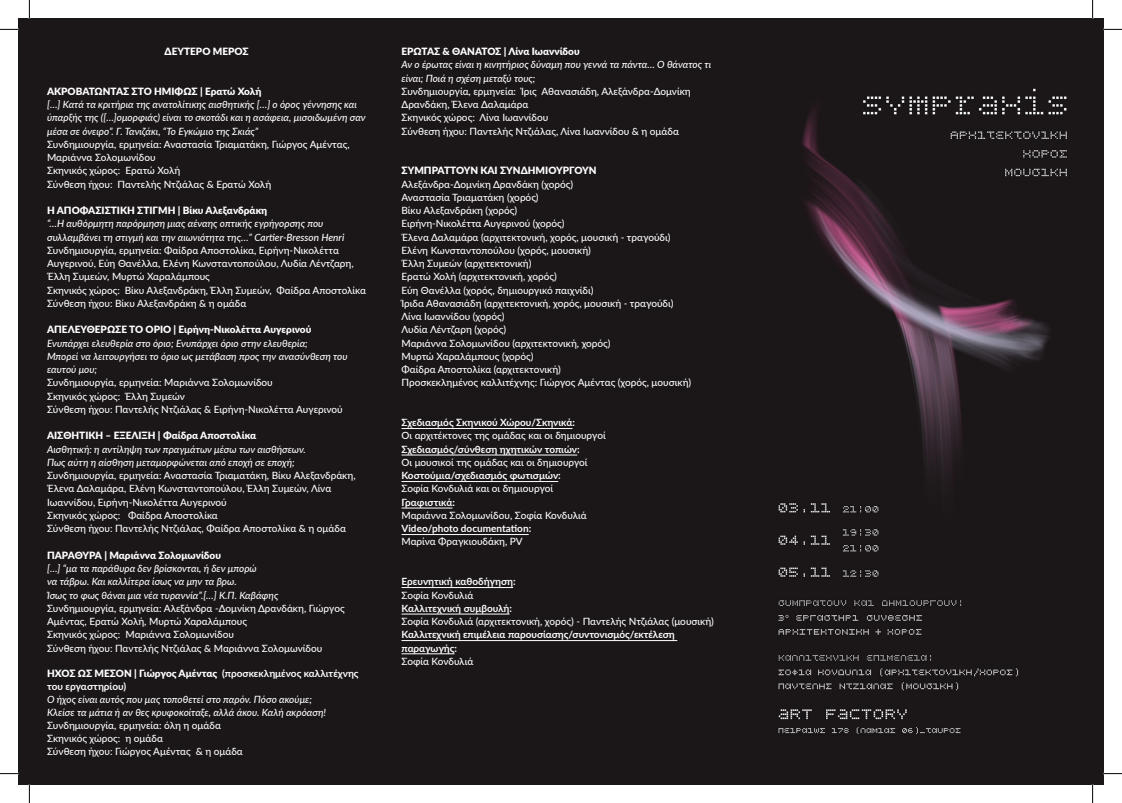
<style>
.page{position:relative;width:1122px;height:803px;background:#fff}
.page>*{position:absolute;margin:0;border:0;box-sizing:border-box;transform-origin:0 0}
.t1{font:500 10px/13.2px "Lato";color:#fff}
.t2{font:italic 500 10px/13.2px "Lato";color:#fff}
.t3{font:700 10px/12.9px "Lato";color:#fff}
.t4{font:900 10px "Lato";color:#fff}
.s1{font-weight:900}
</style>
<div class="page">
<div style="left:19px;top:19px;width:1084px;height:765px;background:#1b1718"></div>
<hr style="left:401px;top:428px;width:171px;height:1px;background:#fff">
<hr style="left:401px;top:455px;width:176px;height:1px;background:#fff">
<hr style="left:401px;top:481px;width:157px;height:1px;background:#fff">
<hr style="left:401px;top:508px;width:51px;height:1px;background:#fff">
<hr style="left:401px;top:534px;width:128px;height:1px;background:#fff">
<hr style="left:401px;top:587px;width:112px;height:1px;background:#fff">
<hr style="left:401px;top:614px;width:108px;height:1px;background:#fff">
<hr style="left:401px;top:640px;width:276px;height:1px;background:#fff">
<hr style="left:401px;top:653px;width:53px;height:1px;background:#fff">
<img style="left:778px;top:88px;width:289px;height:647px">
<svg style="left:0;top:29px;width:19px;height:1px"></svg>
<svg style="left:1103px;top:29px;width:19px;height:1px"></svg>
<svg style="left:0;top:773px;width:19px;height:1px"></svg>
<svg style="left:1103px;top:773px;width:19px;height:1px"></svg>
<svg style="left:29px;top:0;width:1px;height:19px"></svg>
<svg style="left:29px;top:784px;width:1px;height:19px"></svg>
<svg style="left:1092px;top:0;width:1px;height:19px"></svg>
<svg style="left:1092px;top:784px;width:1px;height:19px"></svg>
<p class="t4" style="left:165px;top:44px;width:86px">ΔΕΥΤΕΡΟ ΜΕΡΟΣ</p>
<p class="t4" style="left:47px;top:84px;width:216px">ΑΚΡΟΒΑΤΏΝΤΑΣ ΣΤΟ ΗΜΊΦΩΣ | Ερατώ Χολή</p>
<p class="t2" style="left:47px;top:97px;width:320px">[…] Κατά τα κριτήρια της ανατολίτικης αισθητικής […] ο όρος γέννησης και ύπαρξής της ([…]ομορφιάς) είναι το σκοτάδι και η ασάφεια, μισοιδωμένη σαν μέσα σε όνειρο”. Γ. Τανιζάκι, “Το Εγκώμιο της Σκιάς”</p>
<p class="t1" style="left:47px;top:137px;width:304px">Συνδημιουργία, ερμηνεία: Αναστασία Τριαματάκη, Γιώργος Αμέντας,<br>Μαριάννα Σολομωνίδου</p>
<p class="t1" style="left:47px;top:164px;width:135px">Σκηνικός χώρος: Ερατώ Χολή</p>
<p class="t1" style="left:47px;top:177px;width:226px">Σύνθεση ήχου: Παντελής Ντζιάλας &amp; Ερατώ Χολή</p>
<p class="t4" style="left:47px;top:203px;width:222px">Η ΑΠΟΦΑΣΙΣΤΙΚΉ ΣΤΙΓΜΉ | Βίκυ Αλεξανδράκη</p>
<p class="t2" style="left:47px;top:217px;width:299px">“…H αυθόρμητη παρόρμηση μιας αέναης οπτικής εγρήγορσης που συλλαμβάνει τη στιγμή και την αιωνιότητα της…” Cartier-Bresson Henri</p>
<p class="t1" style="left:47px;top:243px;width:308px">Συνδημιουργία, ερμηνεία: Φαίδρα Αποστολίκα, Ειρήνη-Νικολέττα<br>Αυγερινού, Εύη Θανέλλα, Ελένη Κωνσταντοπούλου, Λυδία Λέντζαρη,<br>Έλλη Συμεών, Μυρτώ Χαραλάμπους</p>
<p class="t1" style="left:47px;top:283px;width:320px">Σκηνικός χώρος: Βίκυ Αλεξανδράκη, Έλλη Συμεών, Φαίδρα Αποστολίκα</p>
<p class="t1" style="left:47px;top:296px;width:201px">Σύνθεση ήχου: Βίκυ Αλεξανδράκη &amp; η ομάδα</p>
<p class="t4" style="left:47px;top:322px;width:266px">ΑΠΕΛΕΥΘΈΡΩΣΕ ΤΟ ΌΡΙΟ | Ειρήνη-Νικολέττα Αυγερινού</p>
<p class="t2" style="left:47px;top:336px;width:262px">Ενυπάρχει ελευθερία στο όριο; Ενυπάρχει όριο στην ελευθερία;</p>
<p class="t2" style="left:47px;top:349px;width:302px">Μπορεί να λειτουργήσει το όριο ως μετάβαση προς την ανασύνθεση του εαυτού μου;</p>
<p class="t1" style="left:47px;top:376px;width:227px">Συνδημιουργία, ερμηνεία: Μαριάννα Σολομωνίδου</p>
<p class="t1" style="left:47px;top:389px;width:139px">Σκηνικός χώρος: Έλλη Συμεών</p>
<p class="t1" style="left:47px;top:402px;width:297px">Σύνθεση ήχου: Παντελής Ντζιάλας &amp; Ειρήνη-Νικολέττα Αυγερινού</p>
<p class="t4" style="left:47px;top:428px;width:211px">ΑΙΣΘΗΤΙΚΉ – ΕΞΈΛΙΞΗ | Φαίδρα Αποστολίκα</p>
<p class="t2" style="left:47px;top:442px;width:260px">Αισθητική: η αντίληψη των πραγμάτων μέσω των αισθήσεων.</p>
<p class="t2" style="left:47px;top:455px;width:249px">Πως αύτη η αίσθηση μεταμορφώνεται από εποχή σε εποχή;</p>
<p class="t1" style="left:47px;top:468px;width:310px">Συνδημιουργία, ερμηνεία: Αναστασία Τριαματάκη, Βίκυ Αλεξανδράκη,<br>Έλενα Δαλαμάρα, Ελένη Κωνσταντοπούλου, Έλλη Συμεών, Λίνα<br>Ιωαννίδου, Ειρήνη-Νικολέττα Αυγερινού</p>
<p class="t1" style="left:47px;top:508px;width:172px">Σκηνικός χώρος: Φαίδρα Αποστολίκα</p>
<p class="t1" style="left:47px;top:521px;width:300px">Σύνθεση ήχου: Παντελής Ντζιάλας, Φαίδρα Αποστολίκα &amp; η ομάδα</p>
<p class="t4" style="left:47px;top:547px;width:175px">ΠΑΡΆΘΥΡΑ | Μαριάννα Σολομωνίδου</p>
<p class="t2" style="left:47px;top:561px;width:211px">[…] “μα τα παράθυρα δεν βρίσκονται, ή δεν μπορώ</p>
<p class="t2" style="left:47px;top:574px;width:191px">να τάβρω. Και καλλίτερα ίσως να μην τα βρω.</p>
<p class="t2" style="left:47px;top:588px;width:233px">Ίσως το φως θάναι μια νέα τυραννία”.[…] Κ.Π. Καβάφης</p>
<p class="t1" style="left:47px;top:601px;width:299px">Συνδημιουργία, ερμηνεία: Αλεξάνδρα -Δομνίκη Δρανδάκη, Γιώργος<br>Αμέντας, Ερατώ Χολή, Μυρτώ Χαραλάμπους</p>
<p class="t1" style="left:47px;top:627px;width:188px">Σκηνικός χώρος: Μαριάννα Σολομωνίδου</p>
<p class="t1" style="left:47px;top:641px;width:277px">Σύνθεση ήχου: Παντελής Ντζιάλας &amp; Μαριάννα Σολομωνίδου</p>
<p class="t3" style="left:47px;top:667px;width:313px"><span class="s1">ΉΧΟΣ ΩΣ ΜΈΣΟΝ | Γιώργος Αμέντας</span> (προσκεκλημένος καλλιτέχνης του εργαστηρίου)</p>
<p class="t2" style="left:47px;top:692px;width:266px">Ο ήχος είναι αυτός που μας τοποθετεί στο παρόν. Πόσο ακούμε;</p>
<p class="t2" style="left:47px;top:705px;width:280px">Κλείσε τα μάτια ή αν θες κρυφοκοίταξε, αλλά άκου. Καλή ακρόαση!</p>
<p class="t1" style="left:47px;top:718px;width:175px">Συνδημιουργία, ερμηνεία: όλη η ομάδα</p>
<p class="t1" style="left:47px;top:731px;width:117px">Σκηνικός χώρος: η ομάδα</p>
<p class="t1" style="left:47px;top:744px;width:197px">Σύνθεση ήχου: Γιώργος Αμέντας &amp; η ομάδα</p>
<p class="t4" style="left:401px;top:44px;width:180px">ΈΡΩΤΑΣ &amp; ΘΆΝΑΤΟΣ | Λίνα Ιωαννίδου</p>
<p class="t2" style="left:401px;top:58px;width:311px">Αν ο έρωτας είναι η κινητήριος δύναμη που γεννά τα πάντα… Ο θάνατος τι είναι; Ποιά η σχέση μεταξύ τους;</p>
<p class="t1" style="left:401px;top:84px;width:291px">Συνδημιουργία, ερμηνεία: Ίρις Αθανασιάδη, Αλεξάνδρα-Δομνίκη<br>Δρανδάκη, Έλενα Δαλαμάρα</p>
<p class="t1" style="left:401px;top:111px;width:148px">Σκηνικός χώρος: Λίνα Ιωαννίδου</p>
<p class="t1" style="left:401px;top:124px;width:279px">Σύνθεση ήχου: Παντελής Ντζιάλας, Λίνα Ιωαννίδου &amp; η ομάδα</p>
<p class="t4" style="left:401px;top:163px;width:197px">ΣΥΜΠΡΆΤΤΟΥΝ ΚΑΙ ΣΥΝΔΗΜΙΟΥΡΓΟΎΝ</p>
<p class="t1" style="left:401px;top:177px;width:173px">Αλεξάνδρα-Δομνίκη Δρανδάκη (χορός)</p>
<p class="t1" style="left:401px;top:190px;width:139px">Αναστασία Τριαματάκη (χορός)</p>
<p class="t1" style="left:401px;top:203px;width:117px">Βίκυ Αλεξανδράκη (χορός)</p>
<p class="t1" style="left:401px;top:217px;width:165px">Ειρήνη-Νικολέττα Αυγερινού (χορός)</p>
<p class="t1" style="left:401px;top:230px;width:270px">Έλενα Δαλαμάρα (αρχιτεκτονική, χορός, μουσική - τραγούδι)</p>
<p class="t1" style="left:401px;top:243px;width:191px">Ελένη Κωνσταντοπούλου (χορός, μουσική)</p>
<p class="t1" style="left:401px;top:256px;width:131px">Έλλη Συμεών (αρχιτεκτονική)</p>
<p class="t1" style="left:401px;top:270px;width:157px">Ερατώ Χολή (αρχιτεκτονική, χορός)</p>
<p class="t1" style="left:401px;top:283px;width:193px">Εύη Θανέλλα (χορός, δημιουργικό παιχνίδι)</p>
<p class="t1" style="left:401px;top:296px;width:273px">Ίριδα Αθανασιάδη (αρχιτεκτονική, χορός, μουσική - τραγούδι)</p>
<p class="t1" style="left:401px;top:309px;width:104px">Λίνα Ιωαννίδου (χορός)</p>
<p class="t1" style="left:401px;top:323px;width:106px">Λυδία Λέντζαρη (χορός)</p>
<p class="t1" style="left:401px;top:336px;width:211px">Μαριάννα Σολομωνίδου (αρχιτεκτονική, χορός)</p>
<p class="t1" style="left:401px;top:349px;width:134px">Μυρτώ Χαραλάμπους (χορός)</p>
<p class="t1" style="left:401px;top:362px;width:161px">Φαίδρα Αποστολίκα (αρχιτεκτονική)</p>
<p class="t1" style="left:401px;top:376px;width:291px">Προσκεκλημένος καλλιτέχνης: Γιώργος Αμέντας (χορός, μουσική)</p>
<p class="t3" style="left:401px;top:416px;width:175px">Σχεδιασμός Σκηνικού Χώρου/Σκηνικά:</p>
<p class="t1" style="left:401px;top:429px;width:206px">Οι αρχιτέκτονες της ομάδας και οι δημιουργοί</p>
<p class="t3" style="left:401px;top:442px;width:180px">Σχεδιασμός/σύνθεση ηχητικών τοπιών:</p>
<p class="t1" style="left:401px;top:455px;width:188px">Οι μουσικοί της ομάδας και οι δημιουργοί</p>
<p class="t3" style="left:401px;top:469px;width:161px">Κοστούμια/σχεδιασμός φωτισμών:</p>
<p class="t1" style="left:401px;top:482px;width:153px">Σοφία Κονδυλιά και οι δημιουργοί</p>
<p class="t3" style="left:401px;top:495px;width:55px">Γραφιστικά:</p>
<p class="t1" style="left:401px;top:508px;width:187px">Μαριάννα Σολομωνίδου, Σοφία Κονδυλιά</p>
<p class="t3" style="left:401px;top:522px;width:131px">Video/photo documentation:</p>
<p class="t1" style="left:401px;top:535px;width:123px">Μαρίνα Φραγκιουδάκη, PV</p>
<p class="t3" style="left:401px;top:575px;width:116px">Ερευνητική καθοδήγηση:</p>
<p class="t1" style="left:401px;top:588px;width:73px">Σοφία Κονδυλιά</p>
<p class="t3" style="left:401px;top:601px;width:112px">Καλλιτεχνική συμβουλή:</p>
<p class="t1" style="left:401px;top:614px;width:314px">Σοφία Κονδυλιά (αρχιτεκτονική, χορός) - Παντελής Ντζιάλας (μουσική)</p>
<p class="t3" style="left:401px;top:627px;width:275px;line-height:13.2px">Καλλιτεχνική επιμέλεια παρουσίασης/συντονισμός/εκτέλεση παραγωγής:</p>
<p class="t1" style="left:401px;top:654px;width:73px">Σοφία Κονδυλιά</p>
</div>
